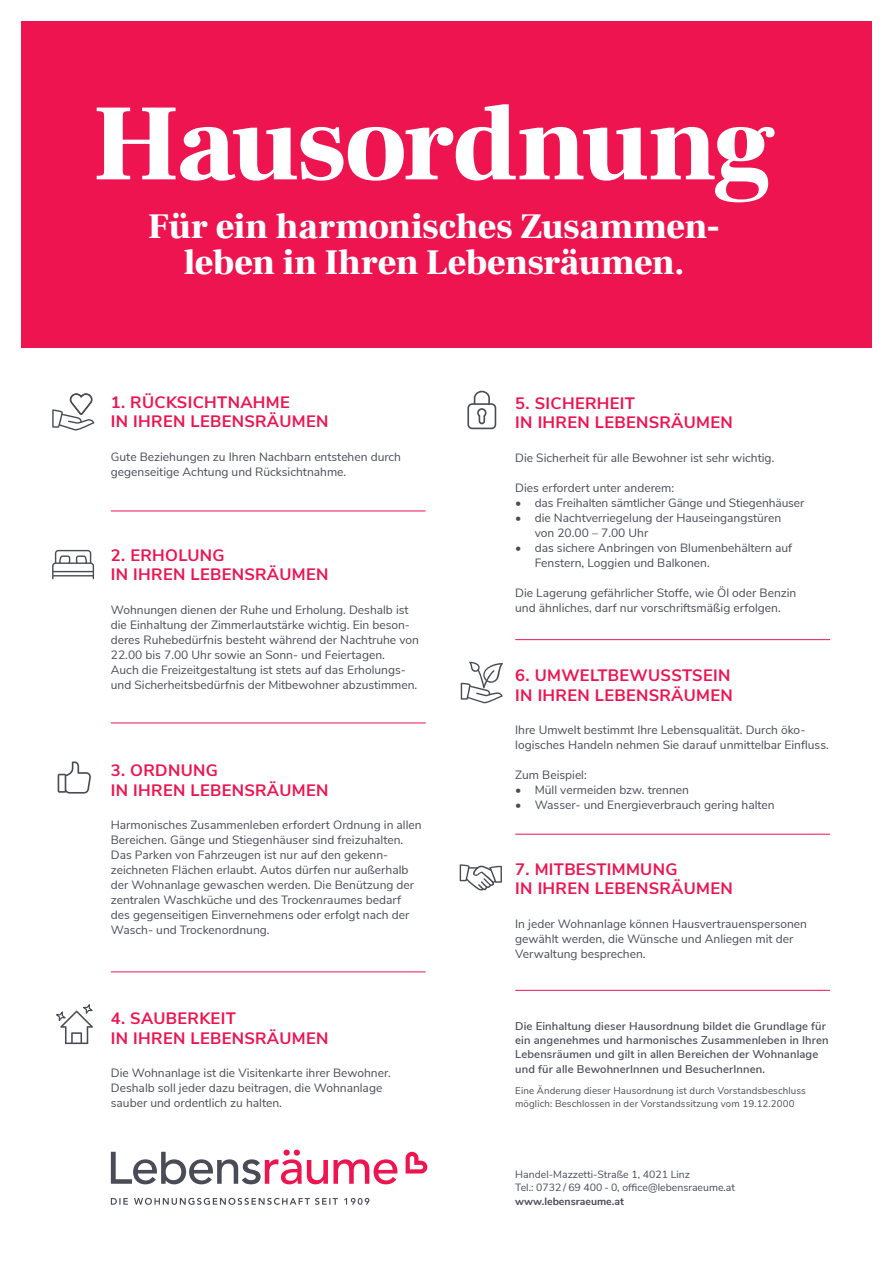
<style>
.page{position:relative;width:893px;height:1263px;background:#fff}
.page>*{position:absolute;margin:0;border:0;box-sizing:border-box;transform-origin:0 0}
.t1{font:900 108.75px "Frank Ruhl Libre";letter-spacing:-.02em;color:#fff}
.t2{font:900 36px/36px "Frank Ruhl Libre";letter-spacing:-.005em;color:#fff;text-align:center}
.t3{font:700 16.5px/19.5px "Nunito Sans";letter-spacing:.02em;color:#ed1450}
.t4{font:12px/15px "Nunito Sans";color:#494c57}
.t5{font:600 11.25px/14.2px "Nunito Sans";letter-spacing:.01em;color:#494c57}
.t6{font:10.5px/13.5px "Nunito Sans";color:#494c57}
.t7{font:700 10.5px "Nunito Sans";color:#494c57}
.t8{font:9.75px/12.8px "Nunito Sans";letter-spacing:.01em;color:#494c57}
</style>
<div class="page">
<svg style="left:406px;top:1152px;width:21px;height:21px"></svg>
<svg style="left:111px;top:1198px;width:258px;height:7px"></svg>
<svg style="left:111px;top:1149px;width:286px;height:35px"></svg>
<svg style="left:52px;top:393px;width:42px;height:37px"></svg>
<svg style="left:52px;top:550px;width:42px;height:29px"></svg>
<div style="left:467px;top:403px;width:29px;height:26px;border:2px solid #494c57;border-radius:4px"></div>
<svg style="left:473px;top:390px;width:18px;height:35px"></svg>
<svg style="left:461px;top:662px;width:42px;height:41px"></svg>
<hr style="left:65px;top:1042px;width:23px;height:2px;background:#494c57">
<svg style="left:56px;top:1004px;width:37px;height:39px"></svg>
<svg style="left:58px;top:761px;width:33px;height:33px"></svg>
<svg style="left:460px;top:864px;width:42px;height:26px"></svg>
<hr style="left:111px;top:511px;width:315px;height:1px;background:#ed1450">
<hr style="left:111px;top:723px;width:315px;height:1px;background:#ed1450">
<hr style="left:111px;top:972px;width:315px;height:1px;background:#ed1450">
<hr style="left:515px;top:834px;width:315px;height:1px;background:#ed1450">
<hr style="left:515px;top:639px;width:315px;height:1px;background:#ed1450">
<hr style="left:515px;top:990px;width:315px;height:1px;background:#ed1450">
<div style="left:21px;top:21px;width:851px;height:326px;background:#ed1450"></div>
<h1 class="t1" style="left:93px;top:78px;width:684px">Hausordnung</h1>
<h2 class="t2" style="left:148px;top:209px;width:574px">Für ein harmonisches Zusammen&shy;leben in Ihren Lebensräumen.</h2>
<h3 class="t3" style="left:111px;top:391px;width:219px">1. RÜCKSICHTNAHME<br>IN IHREN LEBENSRÄUMEN</h3>
<p class="t4" style="left:111px;top:448px;width:292px">Gute Beziehungen zu Ihren Nachbarn entstehen durch gegenseitige Achtung und Rücksichtnahme.</p>
<h3 class="t3" style="left:111px;top:544px;width:219px">2. ERHOLUNG<br>IN IHREN LEBENSRÄUMEN</h3>
<p class="t4" style="left:111px;top:601px;width:310px">Wohnungen dienen der Ruhe und Erholung. Deshalb ist die Einhaltung der Zimmerlautstärke wichtig. Ein beson&shy;deres Ruhebedürfnis besteht während der Nachtruhe von 22.00 bis 7.00 Uhr sowie an Sonn- und Feiertagen.<br>Auch die Freizeitgestaltung ist stets auf das Erholungs&shy;und Sicherheitsbedürfnis der Mitbewohner abzustimmen.</p>
<h3 class="t3" style="left:111px;top:760px;width:219px">3. ORDNUNG<br>IN IHREN LEBENSRÄUMEN</h3>
<p class="t4" style="left:111px;top:816px;width:312px">Harmonisches Zusammenleben erfordert Ordnung in allen Bereichen. Gänge und Stiegenhäuser sind freizuhalten.<br>Das Parken von Fahrzeugen ist nur auf den gekenn&shy;zeichneten Flächen erlaubt. Autos dürfen nur außerhalb der Wohnanlage gewaschen werden. Die Benützung der zentralen Waschküche und des Trockenraumes bedarf des gegenseitigen Einvernehmens oder erfolgt nach der Wasch- und Trockenordnung.</p>
<h3 class="t3" style="left:111px;top:1008px;width:219px">4. SAUBERKEIT<br>IN IHREN LEBENSRÄUMEN</h3>
<p class="t4" style="left:111px;top:1064px;width:281px">Die Wohnanlage ist die Visitenkarte ihrer Bewohner.<br>Deshalb soll jeder dazu beitragen, die Wohnanlage sauber und ordentlich zu halten.</p>
<h3 class="t3" style="left:515px;top:392px;width:219px">5. SICHERHEIT<br>IN IHREN LEBENSRÄUMEN</h3>
<p class="t4" style="left:515px;top:449px;width:261px">Die Sicherheit für alle Bewohner ist sehr wichtig.</p>
<p class="t4" style="left:515px;top:479px;width:160px">Dies erfordert unter anderem:</p>
<p class="t4" style="left:515px;top:494px;width:291px">• das Freihalten sämtlicher Gänge und Stiegenhäuser</p>
<p class="t4" style="left:535px;top:509px;width:248px;text-indent:-20px">• die Nachtverriegelung der Hauseingangstüren von 20.00 – 7.00 Uhr</p>
<p class="t4" style="left:535px;top:539px;width:259px;text-indent:-20px">• das sichere Anbringen von Blumenbehältern auf<br>Fenstern, Loggien und Balkonen.</p>
<p class="t4" style="left:515px;top:584px;width:283px">Die Lagerung gefährlicher Stoffe, wie Öl oder Benzin und ähnliches, darf nur vorschriftsmäßig erfolgen.</p>
<h3 class="t3" style="left:515px;top:665px;width:219px">6. UMWELTBEWUSSTSEIN<br>IN IHREN LEBENSRÄUMEN</h3>
<p class="t4" style="left:515px;top:721px;width:315px">Ihre Umwelt bestimmt Ihre Lebensqualität. Durch öko&shy;logisches Handeln nehmen Sie darauf unmittelbar Einfluss.</p>
<p class="t4" style="left:515px;top:766px;width:73px">Zum Beispiel:</p>
<p class="t4" style="left:515px;top:781px;width:175px">• Müll vermeiden bzw. trennen</p>
<p class="t4" style="left:515px;top:796px;width:261px">• Wasser- und Energieverbrauch gering halten</p>
<h3 class="t3" style="left:515px;top:858px;width:219px">7. MITBESTIMMUNG<br>IN IHREN LEBENSRÄUMEN</h3>
<p class="t4" style="left:515px;top:916px;width:293px">In jeder Wohnanlage können Hausvertrauenspersonen gewählt werden, die Wünsche und Anliegen mit der<br>Verwaltung besprechen.</p>
<p class="t5" style="left:515px;top:1018px;width:315px">Die Einhaltung dieser Hausordnung bildet die Grundlage für ein angenehmes und harmonisches Zusammenleben in Ihren Lebensräumen und gilt in allen Bereichen der Wohnanlage und für alle BewohnerInnen und BesucherInnen.</p>
<p class="t8" style="left:515px;top:1084px;width:292px">Eine Änderung dieser Hausordnung ist durch Vorstandsbeschluss möglich: Beschlossen in der Vorstandssitzung vom 19.12.2000</p>
<p class="t6" style="left:515px;top:1167px;width:221px">Handel-Mazzetti-Straße 1, 4021 Linz<br>Tel.: 0732 / 69 400 - 0, office@lebensraeume.at</p>
<p class="t7" style="left:515px;top:1193px;width:110px">www.lebensraeume.at</p>
</div>
